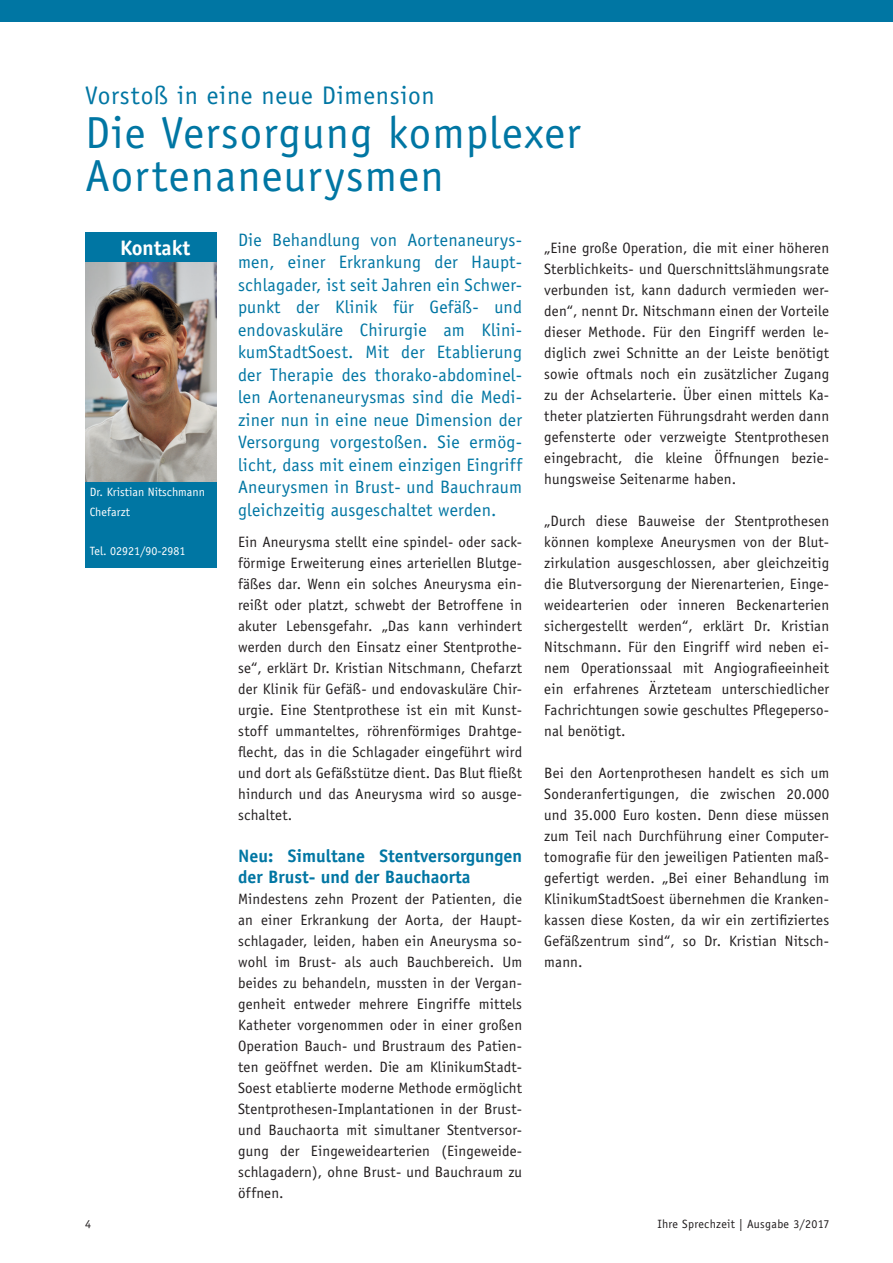
<style>
.page{position:relative;width:893px;height:1263px;background:#fff}
.page>*{position:absolute;margin:0;border:0;box-sizing:border-box;transform-origin:0 0}
.t1{font:45px/43.5px "Officina Sans";letter-spacing:.025em;color:#0076a3}
.t2{font:25.5px "Officina Sans";letter-spacing:.025em;color:#0076a3}
.t3{font:700 21px "Officina Sans";color:#fff}
.t4{font:18px/22.5px "Officina Sans";letter-spacing:.01em;color:#0076a3;text-align:justify}
.t5{font:700 18px/21px "Officina Sans";color:#0076a3}
.t6{font:15px/21px "Officina Sans";letter-spacing:.01em;color:#231f20;text-align:justify}
.t7{font:12px/19.5px "Officina Sans";color:#fff}
.t8{font:12px "Officina Sans";letter-spacing:.025em;color:#231f20}
</style>
<div class="page">
<div style="left:0;top:0;width:893px;height:21px;background:#0076a3"></div>
<img style="left:85px;top:261px;width:132px;height:221px">
<div style="left:85px;top:232px;width:132px;height:29px;background:#0076a3"></div>
<div style="left:85px;top:482px;width:132px;height:86px;background:#0076a3"></div>
<h2 class="t2" style="left:85px;top:81px;width:351px">Vorstoß in eine neue Dimension</h2>
<h1 class="t1" style="left:85px;top:111px;width:497px">Die Versorgung komplexer<br>Aortenaneurysmen</h1>
<p class="t4" style="left:238px;top:228px;width:286px">Die Behandlung von Aortenaneurys&shy;men, einer Erkrankung der Haupt&shy;schlagader, ist seit Jahren ein Schwer&shy;punkt der Klinik für Gefäß- und endovaskuläre Chirurgie am Klini&shy;kumStadtSoest. Mit der Etablierung der Therapie des thorako-abdominel&shy;len Aortenaneurysmas sind die Medi&shy;ziner nun in eine neue Dimension der Versorgung vorgestoßen. Sie ermög&shy;licht, dass mit einem einzigen Eingriff Aneurysmen in Brust- und Bauchraum gleichzeitig ausgeschaltet werden.</p>
<p class="t6" style="left:238px;top:531px;width:286px">Ein Aneurysma stellt eine spindel- oder sack&shy;förmige Erweiterung eines arteriellen Blutge&shy;fäßes dar. Wenn ein solches Aneurysma ein&shy;reißt oder platzt, schwebt der Betroffene in akuter Lebensgefahr. „Das kann verhindert werden durch den Einsatz einer Stentprothe&shy;se“, erklärt Dr. Kristian Nitschmann, Chefarzt der Klinik für Gefäß- und endovaskuläre Chir&shy;urgie. Eine Stentprothese ist ein mit Kunst&shy;stoff ummanteltes, röhrenförmiges Drahtge&shy;flecht, das in die Schlagader eingeführt wird und dort als Gefäßstütze dient. Das Blut fließt hindurch und das Aneurysma wird so ausge&shy;schaltet.</p>
<p class="t5" style="left:238px;top:845px;width:285px">Neu: Simultane Stentversorgungen der Brust- und der Bauchaorta</p>
<p class="t6" style="left:238px;top:888px;width:286px">Mindestens zehn Prozent der Patienten, die an einer Erkrankung der Aorta, der Haupt&shy;schlagader, leiden, haben ein Aneurysma so&shy;wohl im Brust- als auch Bauchbereich. Um beides zu behandeln, mussten in der Vergan&shy;genheit entweder mehrere Eingriffe mittels Katheter vorgenommen oder in einer großen Operation Bauch- und Brustraum des Patien&shy;ten geöffnet werden. Die am KlinikumStadt-Soest etablierte moderne Methode ermöglicht Stentprothesen-Implantationen in der Brust&shy;und Bauchaorta mit simultaner Stentversor&shy;gung der Eingeweidearterien (Eingeweide&shy;schlagadern), ohne Brust- und Bauchraum zu öffnen.</p>
<h3 class="t3" style="left:120px;top:235px;width:72px">Kontakt</h3>
<p class="t6" style="left:544px;top:237px;width:286px">„Eine große Operation, die mit einer höheren Sterblichkeits- und Querschnittslähmungsrate verbunden ist, kann dadurch vermieden wer&shy;den“, nennt Dr. Nitschmann einen der Vorteile dieser Methode. Für den Eingriff werden le&shy;diglich zwei Schnitte an der Leiste benötigt sowie oftmals noch ein zusätzlicher Zugang zu der Achselarterie. Über einen mittels Ka&shy;theter platzierten Führungsdraht werden dann gefensterte oder verzweigte Stentprothesen eingebracht, die kleine Öffnungen bezie&shy;hungsweise Seitenarme haben.</p>
<p class="t6" style="left:544px;top:510px;width:286px">„Durch diese Bauweise der Stentprothesen können komplexe Aneurysmen von der Blut&shy;zirkulation ausgeschlossen, aber gleichzeitig die Blutversorgung der Nierenarterien, Einge&shy;weidearterien oder inneren Beckenarterien sichergestellt werden“, erklärt Dr. Kristian Nitschmann. Für den Eingriff wird neben ei&shy;nem Operationssaal mit Angiografieeinheit ein erfahrenes Ärzteteam unterschiedlicher Fachrichtungen sowie geschultes Pflegeperso&shy;nal benötigt.</p>
<p class="t6" style="left:544px;top:762px;width:286px">Bei den Aortenprothesen handelt es sich um Sonderanfertigungen, die zwischen 20.000 und 35.000 Euro kosten. Denn diese müssen zum Teil nach Durchführung einer Computer&shy;tomografie für den jeweiligen Patienten maß&shy;gefertigt werden. „Bei einer Behandlung im KlinikumStadtSoest übernehmen die Kranken&shy;kassen diese Kosten, da wir ein zertifiziertes Gefäßzentrum sind“, so Dr. Kristian Nitsch&shy;mann.</p>
<p class="t7" style="left:90px;top:482px;width:117px">Dr. Kristian Nitschmann<br>Chefarzt</p>
<p class="t7" style="left:90px;top:541px;width:97px">Tel. 02921/90-2981</p>
<p class="t8" style="left:85px;top:1217px;width:7px">4</p>
<p class="t8" style="left:657px;top:1217px;width:174px">Ihre Sprechzeit | Ausgabe 3/2017</p>
</div>
